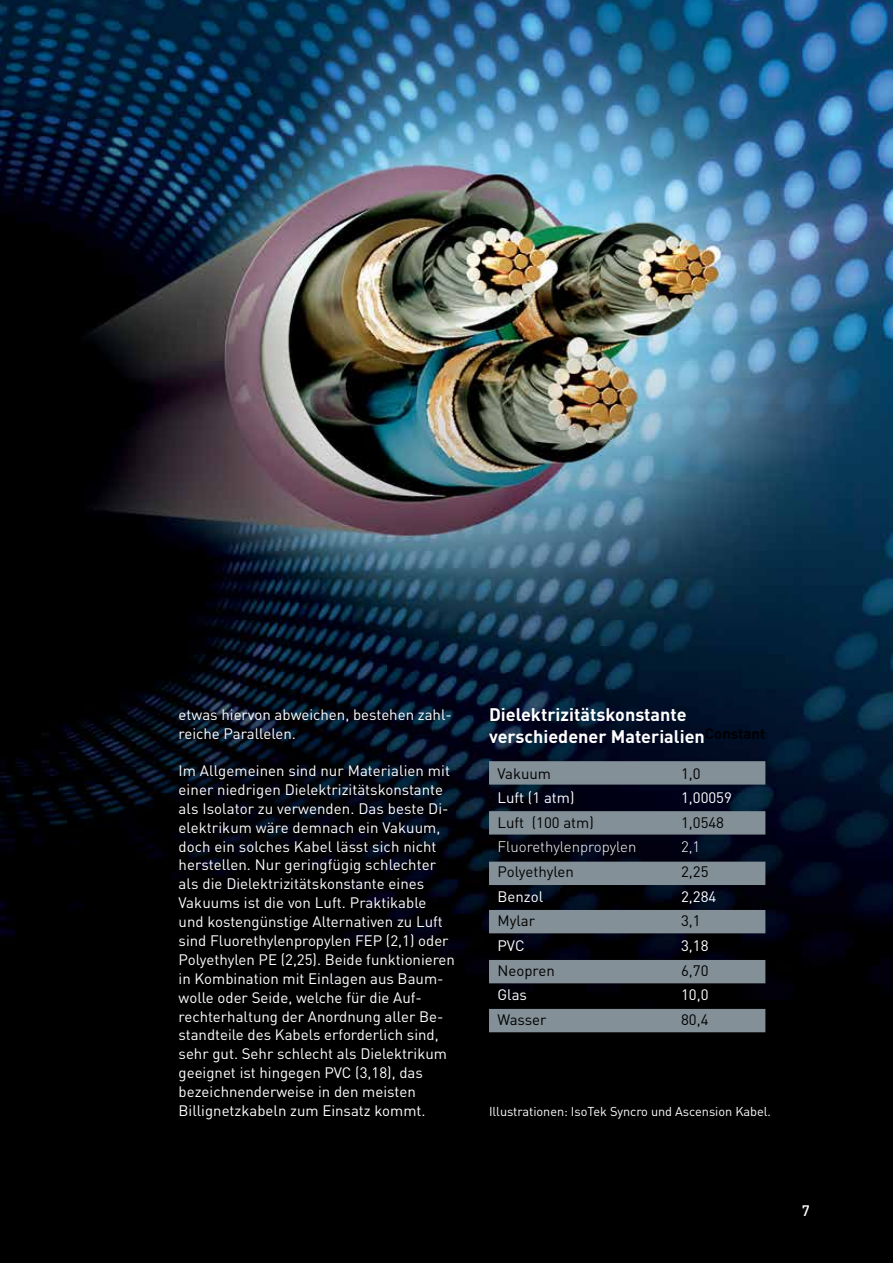
<style>
.page{position:relative;width:893px;height:1263px;background:#fff}
.page>*{position:absolute;margin:0;border:0;box-sizing:border-box;transform-origin:0 0}
.t1{font:700 18px/22.5px "DIN";color:#fff}
.t2{font:15px/18.9px "DIN";color:#fff}
.t3{font:15px "DIN";color:#000}
.t4{font:300 15px "DIN";color:#fff}
.t5{font:500 15px "DIN";color:#fff}
.t6{font:12.75px "DIN";letter-spacing:-.005em;color:#fff}
</style>
<div class="page">
<img style="left:0;top:0;width:893px;height:1263px">
<div style="left:489px;top:761px;width:276px;height:23px;background:#839097;border:2px solid #839097"></div>
<div style="left:489px;top:811px;width:276px;height:23px;background:#839097;border:2px solid #839097"></div>
<div style="left:489px;top:862px;width:276px;height:23px;background:#839097"></div>
<div style="left:489px;top:910px;width:276px;height:23px;background:#839097"></div>
<div style="left:489px;top:960px;width:276px;height:23px;background:#839097"></div>
<div style="left:489px;top:1009px;width:276px;height:23px;background:#839097"></div>
<p class="t2" style="left:179px;top:705px;width:275px">etwas hiervon abweichen, bestehen zahl&shy;reiche Parallelen.</p>
<p class="t2" style="left:179px;top:761px;width:278px">Im Allgemeinen sind nur Materialien mit einer niedrigen Dielektrizitätskonstante als Isolator zu verwenden. Das beste Di&shy;elektrikum wäre demnach ein Vakuum, doch ein solches Kabel lässt sich nicht herstellen. Nur geringfügig schlechter als die Dielektrizitätskonstante eines Vakuums ist die von Luft. Praktikable und kostengünstige Alternativen zu Luft sind Fluorethylenpropylen FEP (2,1) oder Polyethylen PE (2,25). Beide funktionieren in Kombination mit Einlagen aus Baum&shy;wolle oder Seide, welche für die Auf&shy;rechterhaltung der Anordnung aller Be&shy;standteile des Kabels erforderlich sind, sehr gut. Sehr schlecht als Dielektrikum geeignet ist hingegen PVC (3,18), das bezeichnenderweise in den meisten Billignetzkabeln zum Einsatz kommt.</p>
<p class="t1" style="left:489px;top:702px;width:278px">Dielektrizitätskonstante verschiedener Materialien<sup>Constant</sup></p>
<p class="t3" style="left:497px;top:764px;width:55px">Vakuum</p>
<p class="t3" style="left:681px;top:764px;width:21px">1,0</p>
<p class="t2" style="left:497px;top:788px;width:79px">Luft (1 atm)</p>
<p class="t2" style="left:681px;top:788px;width:52px">1,00059</p>
<p class="t3" style="left:497px;top:813px;width:98px">Luft (100 atm)</p>
<p class="t3" style="left:681px;top:813px;width:45px">1,0548</p>
<p class="t4" style="left:497px;top:838px;width:140px">Fluorethylenpropylen</p>
<p class="t4" style="left:681px;top:838px;width:21px">2,1</p>
<p class="t3" style="left:497px;top:862px;width:78px">Polyethylen</p>
<p class="t3" style="left:681px;top:862px;width:29px">2,25</p>
<p class="t2" style="left:497px;top:886px;width:47px">Benzol</p>
<p class="t2" style="left:681px;top:886px;width:37px">2,284</p>
<p class="t3" style="left:497px;top:911px;width:39px">Mylar</p>
<p class="t3" style="left:681px;top:911px;width:21px">3,1</p>
<p class="t2" style="left:497px;top:936px;width:29px">PVC</p>
<p class="t2" style="left:681px;top:936px;width:29px">3,18</p>
<p class="t3" style="left:497px;top:961px;width:59px">Neopren</p>
<p class="t3" style="left:681px;top:961px;width:29px">6,70</p>
<p class="t2" style="left:497px;top:985px;width:31px">Glas</p>
<p class="t2" style="left:681px;top:985px;width:29px">10,0</p>
<p class="t3" style="left:497px;top:1010px;width:51px">Wasser</p>
<p class="t3" style="left:681px;top:1010px;width:29px">80,4</p>
<p class="t6" style="left:489px;top:1103px;width:283px">Illustrationen: IsoTek Syncro und Ascension Kabel.</p>
<p class="t5" style="left:802px;top:1201px;width:9px">7</p>
</div>
